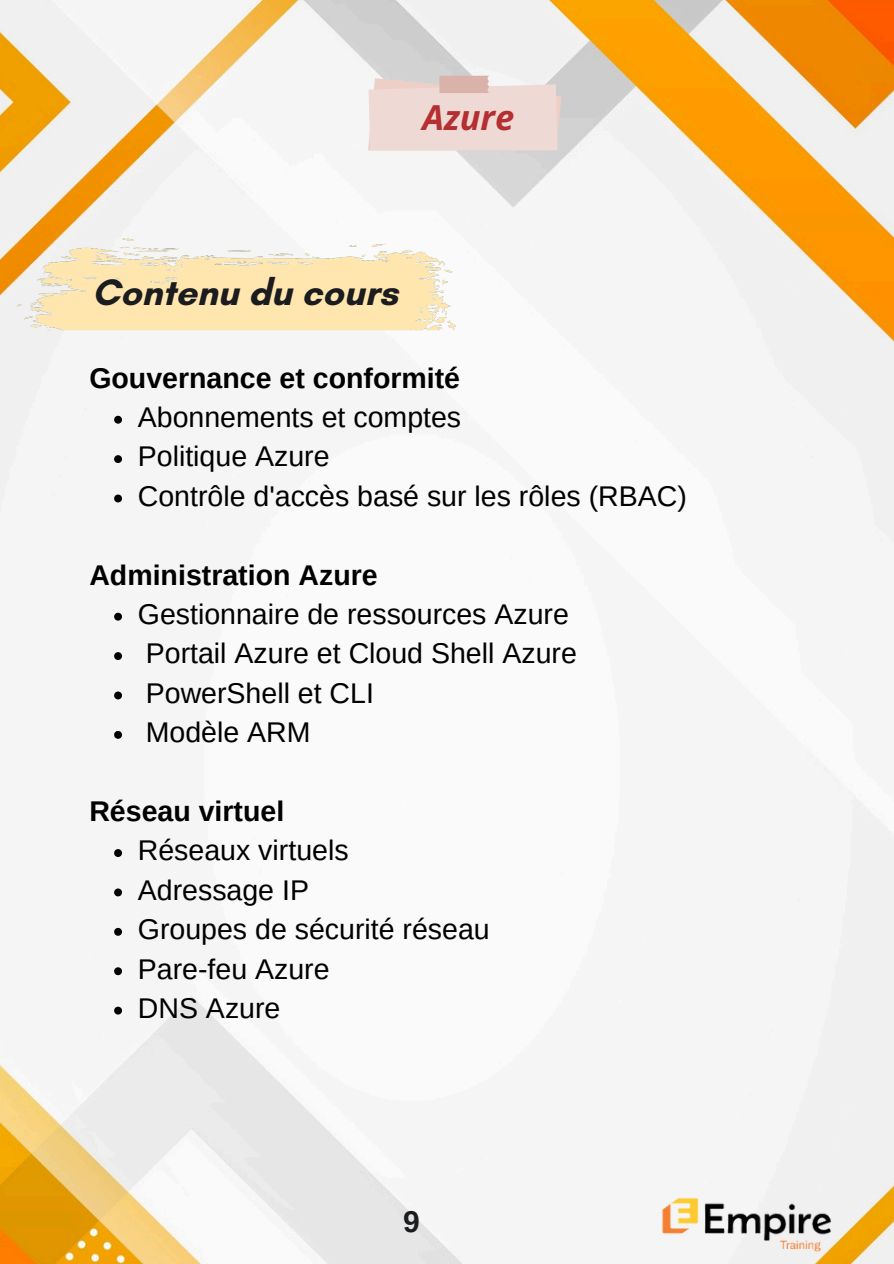
<style>
.page{position:relative;width:894px;height:1264px;background:#fff}
.page>*{position:absolute;margin:0;border:0;box-sizing:border-box;transform-origin:0 0}
.t1{font:700 37.5px "Glacial Indifference";color:#1b1c1f}
.t2{font:italic 700 34.5px "Open Sans";color:#b52e31}
.t3{font:700 30px "Arimo";color:#1b1c1f}
.t4{font:28.5px "Arimo";color:#000}
.t5{font:700 28.5px "Arimo";color:#000}
</style>
<div class="page">
<img style="left:0;top:0;width:893px;height:1263px">
<img style="left:658px;top:1163px;width:180px;height:100px">
<img style="left:9px;top:232px;width:454px;height:105px">
<svg style="left:368px;top:76px;width:193px;height:74px;background:#ecd7d2"></svg>
<svg style="left:114px;top:416px;width:8px;height:7px"></svg>
<svg style="left:114px;top:455px;width:8px;height:8px"></svg>
<svg style="left:114px;top:494px;width:8px;height:8px"></svg>
<svg style="left:114px;top:612px;width:8px;height:8px"></svg>
<svg style="left:114px;top:652px;width:8px;height:8px"></svg>
<svg style="left:114px;top:691px;width:8px;height:8px"></svg>
<svg style="left:114px;top:731px;width:8px;height:7px"></svg>
<svg style="left:114px;top:849px;width:8px;height:8px"></svg>
<svg style="left:114px;top:888px;width:8px;height:8px"></svg>
<svg style="left:114px;top:927px;width:8px;height:8px"></svg>
<svg style="left:114px;top:967px;width:8px;height:8px"></svg>
<svg style="left:114px;top:1006px;width:8px;height:8px"></svg>
<h1 class="t2" style="left:422px;top:93px;width:93px">Azure</h1>
<h2 class="t1" style="left:92px;top:269px;width:307px">Contenu du cours</h2>
<p class="t5" style="left:89px;top:362px;width:372px">Gouvernance et conformité</p>
<p class="t4" style="left:138px;top:401px;width:325px">Abonnements et comptes</p>
<h2 class="t4" style="left:138px;top:440px;width:193px">Politique Azure</h2>
<p class="t4" style="left:138px;top:480px;width:550px">Contrôle d'accès basé sur les rôles (RBAC)</p>
<p class="t5" style="left:89px;top:559px;width:290px">Administration Azure</p>
<p class="t4" style="left:138px;top:598px;width:432px">Gestionnaire de ressources Azure</p>
<p class="t4" style="left:146px;top:637px;width:432px">Portail Azure et Cloud Shell Azure</p>
<h2 class="t4" style="left:146px;top:677px;width:230px">PowerShell et CLI</h2>
<p class="t4" style="left:146px;top:716px;width:166px">Modèle ARM</p>
<p class="t5" style="left:89px;top:795px;width:196px">Réseau virtuel</p>
<p class="t4" style="left:138px;top:834px;width:212px">Réseaux virtuels</p>
<p class="t4" style="left:138px;top:874px;width:173px">Adressage IP</p>
<p class="t4" style="left:138px;top:913px;width:353px">Groupes de sécurité réseau</p>
<p class="t4" style="left:138px;top:952px;width:193px">Pare-feu Azure</p>
<p class="t4" style="left:138px;top:992px;width:144px">DNS Azure</p>
<p class="t3" style="left:403px;top:1205px;width:18px">9</p>
</div>
